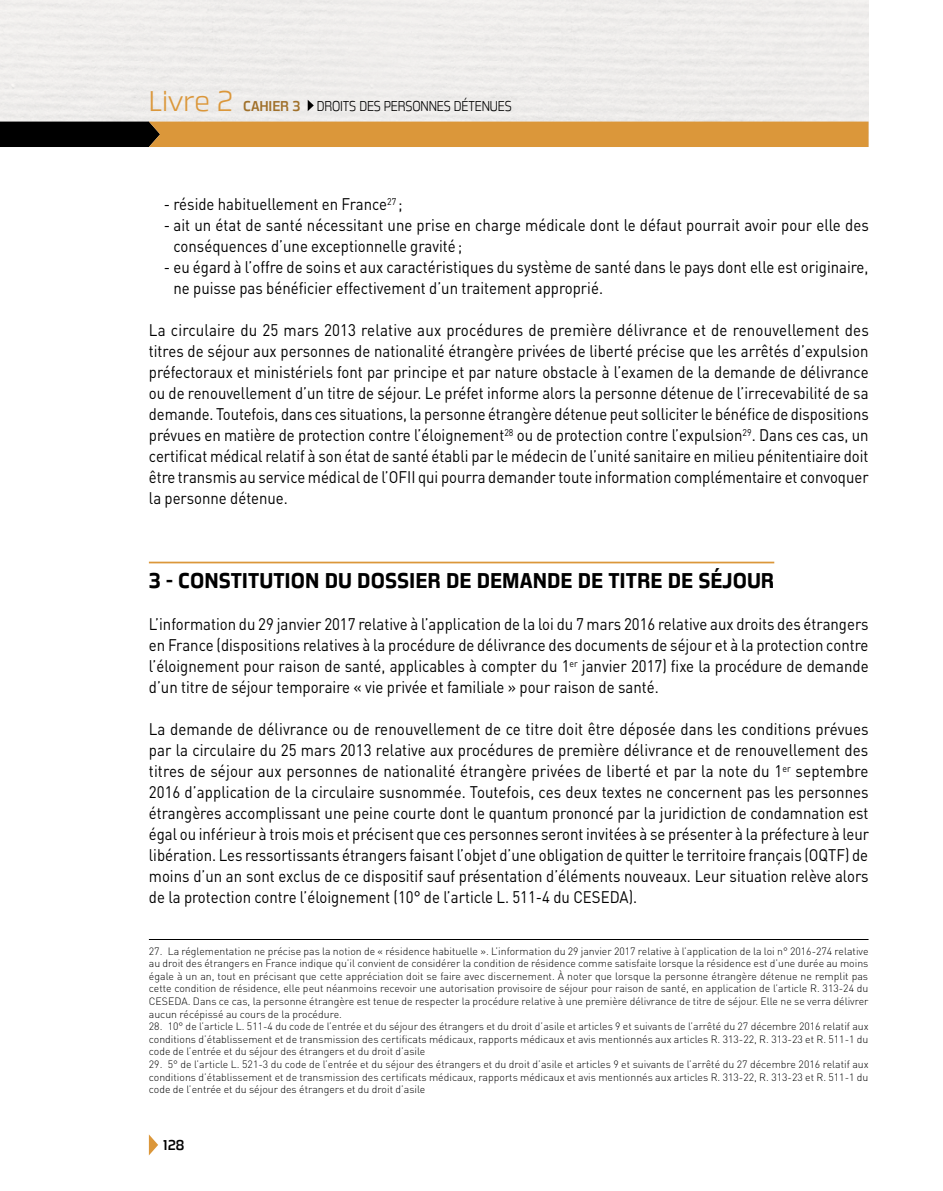
<style>
.page{position:relative;width:943px;height:1191px;background:#fff}
.page>*{position:absolute;margin:0;border:0;box-sizing:border-box;transform-origin:0 0}
.TR-Inter-1{font:700 21px "Great Escape Rg";color:#000}
.TR-Textecourant-esp{font:16.62px/21px "DIN";color:#000;text-align:justify;scale:.91 1}
.TR-Textecourant-esp-2{font:16.62px/21px "DIN";color:#000;text-align:justify;scale:.9 1}
.TR-Texte-ennum-2{font:16.62px/21px "DIN";color:#000;scale:.9 1}
.t1{font:14px "Great Escape Lt";letter-spacing:-.01em;color:#000;scale:.88 1}
.t2{font:14px "Great Escape Rg";color:#000}
.TR-Note{font:300 10.5px/12.6px "DIN";color:#000;text-align:justify}
.s1{font-size:28px;color:#db973a}
.s2{font-family:"Great Escape Rg";color:#a0702a}
</style>
<div class="page">
<svg style="left:149px;top:1134px;width:9px;height:21px"></svg>
<svg style="left:308px;top:100px;width:6px;height:11px"></svg>
<svg style="left:0;top:122px;width:868px;height:25px;background:#b47c2f"></svg>
<hr style="left:149px;top:561px;width:625px;height:2px;background:#db973a">
<hr style="left:149px;top:939px;width:719px;height:1px;background:#000">
<p class="t1" style="left:149px;top:98px;width:414px"><span class="s1">Livre 2</span> <span class="s2">CAHIER 3</span> DROITS DES PERSONNES DÉTENUES</p>
<p class="TR-Texte-ennum-2" style="left:164px;top:193px;width:267px">- réside habituellement en France<sup>27</sup> ;</p>
<p class="TR-Texte-ennum-2" style="left:173px;top:214px;width:774px;text-indent:-10px">- ait un état de santé nécessitant une prise en charge médicale dont le défaut pourrait avoir pour elle des conséquences d’une exceptionnelle gravité;</p>
<p class="TR-Texte-ennum-2" style="left:173px;top:256px;width:773px;text-indent:-10px">- eu égard à l’offre de soins et aux caractéristiques du système de santé dans le pays dont elle est originaire, ne puisse pas bénéficier effectivement d’un traitement approprié.</p>
<p class="TR-Textecourant-esp" style="left:149px;top:319px;width:792px">La circulaire du 25 mars 2013 relative aux procédures de première délivrance et de renouvellement des titres de séjour aux personnes de nationalité étrangère privées de liberté précise que les arrêtés d’expulsion préfectoraux et ministériels font par principe et par nature obstacle à l’examen de la demande de délivrance ou de renouvellement d’un titre de séjour. Le préfet informe alors la personne détenue de l’irrecevabilité de sa demande. Toutefois, dans ces situations, la personne étrangère détenue peut solliciter le bénéfice de dispositions prévues en matière de protection contre l’éloignement<sup>28</sup> ou de protection contre l’expulsion<sup>29</sup>. Dans ces cas, un certificat médical relatif à son état de santé établi par le médecin de l’unité sanitaire en milieu pénitentiaire doit être transmis au service médical de l’OFII qui pourra demander toute information complémentaire et convoquer la personne détenue.</p>
<p class="TR-Inter-1" style="left:149px;top:568px;width:627px">3 - CONSTITUTION DU DOSSIER DE DEMANDE DE TITRE DE SÉJOUR</p>
<p class="TR-Textecourant-esp-2" style="left:149px;top:613px;width:801px">L’information du 29 janvier 2017 relative à l’application de la loi du 7 mars 2016 relative aux droits des étrangers en France (dispositions relatives à la procédure de délivrance des documents de séjour et à la protection contre l’éloignement pour raison de santé, applicables à compter du 1<sup>er</sup> janvier 2017) fixe la procédure de demande d’un titre de séjour temporaire « vie privée et familiale » pour raison de santé.</p>
<p class="TR-Textecourant-esp" style="left:149px;top:718px;width:792px">La demande de délivrance ou de renouvellement de ce titre doit être déposée dans les conditions prévues par la circulaire du 25 mars 2013 relative aux procédures de première délivrance et de renouvellement des titres de séjour aux personnes de nationalité étrangère privées de liberté et par la note du 1<sup>er</sup> septembre 2016 d’application de la circulaire susnommée. Toutefois, ces deux textes ne concernent pas les personnes étrangères accomplissant une peine courte dont le quantum prononcé par la juridiction de condamnation est égal ou inférieur à trois mois et précisent que ces personnes seront invitées à se présenter à la préfecture à leur libération. Les ressortissants étrangers faisant l’objet d’une obligation de quitter le territoire français (OQTF) de moins d’un an sont exclus de ce dispositif sauf présentation d’éléments nouveaux. Leur situation relève alors de la protection contre l’éloignement (10° de l’article L. 511-4 du CESEDA).</p>
<p class="TR-Note" style="left:149px;top:944px;width:721px">27. La réglementation ne précise pas la notion de « résidence habituelle ». L’information du 29 janvier 2017 relative à l’application de la loi n° 2016-274 relative au droit des étrangers en France indique qu’il convient de considérer la condition de résidence comme satisfaite lorsque la résidence est d’une durée au moins égale à un an, tout en précisant que cette appréciation doit se faire avec discernement. À noter que lorsque la personne étrangère détenue ne remplit pas cette condition de résidence, elle peut néanmoins recevoir une autorisation provisoire de séjour pour raison de santé, en application de l’article R. 313-24 du CESEDA. Dans ce cas, la personne étrangère est tenue de respecter la procédure relative à une première délivrance de titre de séjour. Elle ne se verra délivrer aucun récépissé au cours de la procédure.</p>
<p class="TR-Note" style="left:149px;top:1020px;width:721px">28. 10° de l’article L. 511-4 du code de l’entrée et du séjour des étrangers et du droit d’asile et articles 9 et suivants de l’arrêté du 27 décembre 2016 relatif aux conditions d’établissement et de transmission des certificats médicaux, rapports médicaux et avis mentionnés aux articles R. 313-22, R. 313-23 et R. 511-1 du code de l’entrée et du séjour des étrangers et du droit d’asile</p>
<p class="TR-Note" style="left:149px;top:1057px;width:721px">29. 5° de l’article L. 521-3 du code de l’entrée et du séjour des étrangers et du droit d’asile et articles 9 et suivants de l’arrêté du 27 décembre 2016 relatif aux conditions d’établissement et de transmission des certificats médicaux, rapports médicaux et avis mentionnés aux articles R. 313-22, R. 313-23 et R. 511-1 du code de l’entrée et du séjour des étrangers et du droit d’asile</p>
<p class="t2" style="left:163px;top:1136px;width:23px">128</p>
</div>
